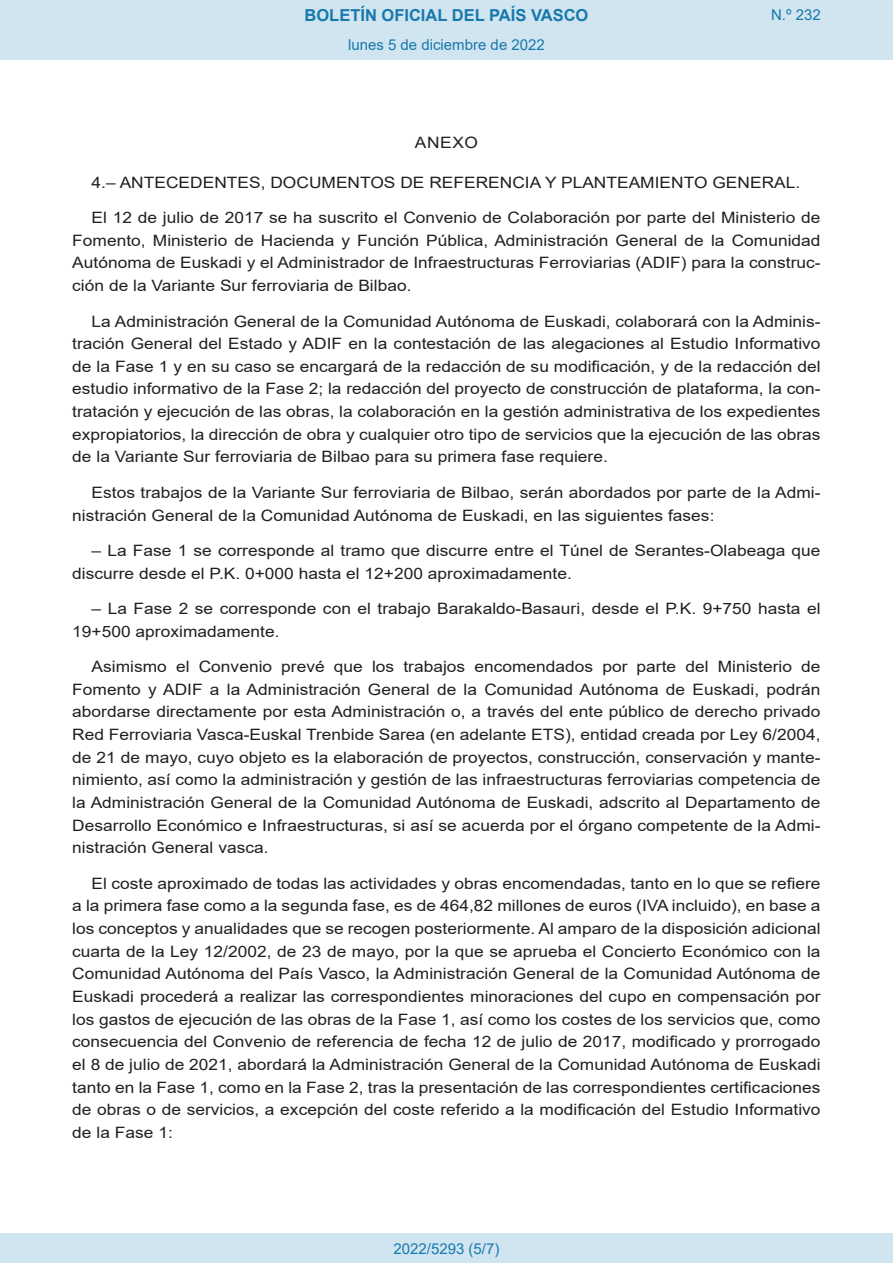
<style>
.page{position:relative;width:893px;height:1263px;background:#fff}
.page>*{position:absolute;margin:0;border:0;box-sizing:border-box;transform-origin:0 0}
.t1{font:700 16.5px "Arial";color:#1879ad}
.BOPVDetalle{font:15.6px/22.6px "Arial";color:#231f20;text-align:justify;scale:1.11 1}
.BOPVClave{font:15.6px "Arial";letter-spacing:.035em;color:#231f20;scale:1.11 1}
.Paginacion_Centro{font:15px "Arial";color:#1879ad}
</style>
<div class="page">
<div style="left:0;top:0;width:893px;height:60px;background:#d0e5f0"></div>
<div style="left:0;top:1233px;width:893px;height:30px;background:#d0e5f0"></div>
<p class="t1" style="left:305px;top:3px;width:285px">BOLETÍN OFICIAL DEL PAÍS VASCO</p>
<p class="Paginacion_Centro" style="left:348px;top:35px;width:198px">lunes 5 de diciembre de 2022</p>
<p class="Paginacion_Centro" style="left:771px;top:5px;width:51px">N.º 232</p>
<p class="BOPVClave" style="left:415px;top:132px;width:58px">ANEXO</p>
<p class="BOPVDetalle" style="left:92px;top:171px;width:640px">4.– ANTECEDENTES, DOCUMENTOS DE REFERENCIA Y PLANTEAMIENTO GENERAL.</p>
<p class="BOPVDetalle" style="left:72px;top:206px;width:676px;text-indent:19px">El 12 de julio de 2017 se ha suscrito el Convenio de Colaboración por parte del Ministerio de Fomento, Ministerio de Hacienda y Función Pública, Administración General de la Comunidad Autónoma de Euskadi y el Administrador de Infraestructuras Ferroviarias (ADIF) para la construc&shy;ción de la Variante Sur ferroviaria de Bilbao.</p>
<p class="BOPVDetalle" style="left:72px;top:310px;width:676px;text-indent:19px">La Administración General de la Comunidad Autónoma de Euskadi, colaborará con la Adminis&shy;tración General del Estado y ADIF en la contestación de las alegaciones al Estudio Informativo de la Fase 1 y en su caso se encargará de la redacción de su modificación, y de la redacción del estudio informativo de la Fase 2; la redacción del proyecto de construcción de plataforma, la con&shy;tratación y ejecución de las obras, la colaboración en la gestión administrativa de los expedientes expropiatorios, la dirección de obra y cualquier otro tipo de servicios que la ejecución de las obras de la Variante Sur ferroviaria de Bilbao para su primera fase requiere.</p>
<p class="BOPVDetalle" style="left:72px;top:481px;width:676px;text-indent:19px">Estos trabajos de la Variante Sur ferroviaria de Bilbao, serán abordados por parte de la Admi&shy;nistración General de la Comunidad Autónoma de Euskadi, en las siguientes fases:</p>
<p class="BOPVDetalle" style="left:72px;top:539px;width:676px;text-indent:19px">– La Fase 1 se corresponde al tramo que discurre entre el Túnel de Serantes-Olabeaga que discurre desde el P.K. 0+000 hasta el 12+200 aproximadamente.</p>
<p class="BOPVDetalle" style="left:72px;top:597px;width:676px;text-indent:19px">– La Fase 2 se corresponde con el trabajo Barakaldo-Basauri, desde el P.K. 9+750 hasta el<br>19+500 aproximadamente.</p>
<p class="BOPVDetalle" style="left:72px;top:655px;width:676px;text-indent:19px">Asimismo el Convenio prevé que los trabajos encomendados por parte del Ministerio de Fomento y ADIF a la Administración General de la Comunidad Autónoma de Euskadi, podrán abordarse directamente por esta Administración o, a través del ente público de derecho privado Red Ferroviaria Vasca-Euskal Trenbide Sarea (en adelante ETS), entidad creada por Ley 6/2004, de 21 de mayo, cuyo objeto es la elaboración de proyectos, construcción, conservación y mante&shy;nimiento, así como la administración y gestión de las infraestructuras ferroviarias competencia de la Administración General de la Comunidad Autónoma de Euskadi, adscrito al Departamento de Desarrollo Económico e Infraestructuras, si así se acuerda por el órgano competente de la Admi&shy;nistración General vasca.</p>
<p class="BOPVDetalle" style="left:72px;top:872px;width:676px;text-indent:19px">El coste aproximado de todas las actividades y obras encomendadas, tanto en lo que se refiere a la primera fase como a la segunda fase, es de 464,82 millones de euros (IVA incluido), en base a los conceptos y anualidades que se recogen posteriormente. Al amparo de la disposición adicional cuarta de la Ley 12/2002, de 23 de mayo, por la que se aprueba el Concierto Económico con la Comunidad Autónoma del País Vasco, la Administración General de la Comunidad Autónoma de Euskadi procederá a realizar las correspondientes minoraciones del cupo en compensación por los gastos de ejecución de las obras de la Fase 1, así como los costes de los servicios que, como consecuencia del Convenio de referencia de fecha 12 de julio de 2017, modificado y prorrogado el 8 de julio de 2021, abordará la Administración General de la Comunidad Autónoma de Euskadi tanto en la Fase 1, como en la Fase 2, tras la presentación de las correspondientes certificaciones de obras o de servicios, a excepción del coste referido a la modificación del Estudio Informativo de la Fase 1:</p>
<p class="Paginacion_Centro" style="left:393px;top:1238px;width:107px">2022/5293 (5/7)</p>
</div>
